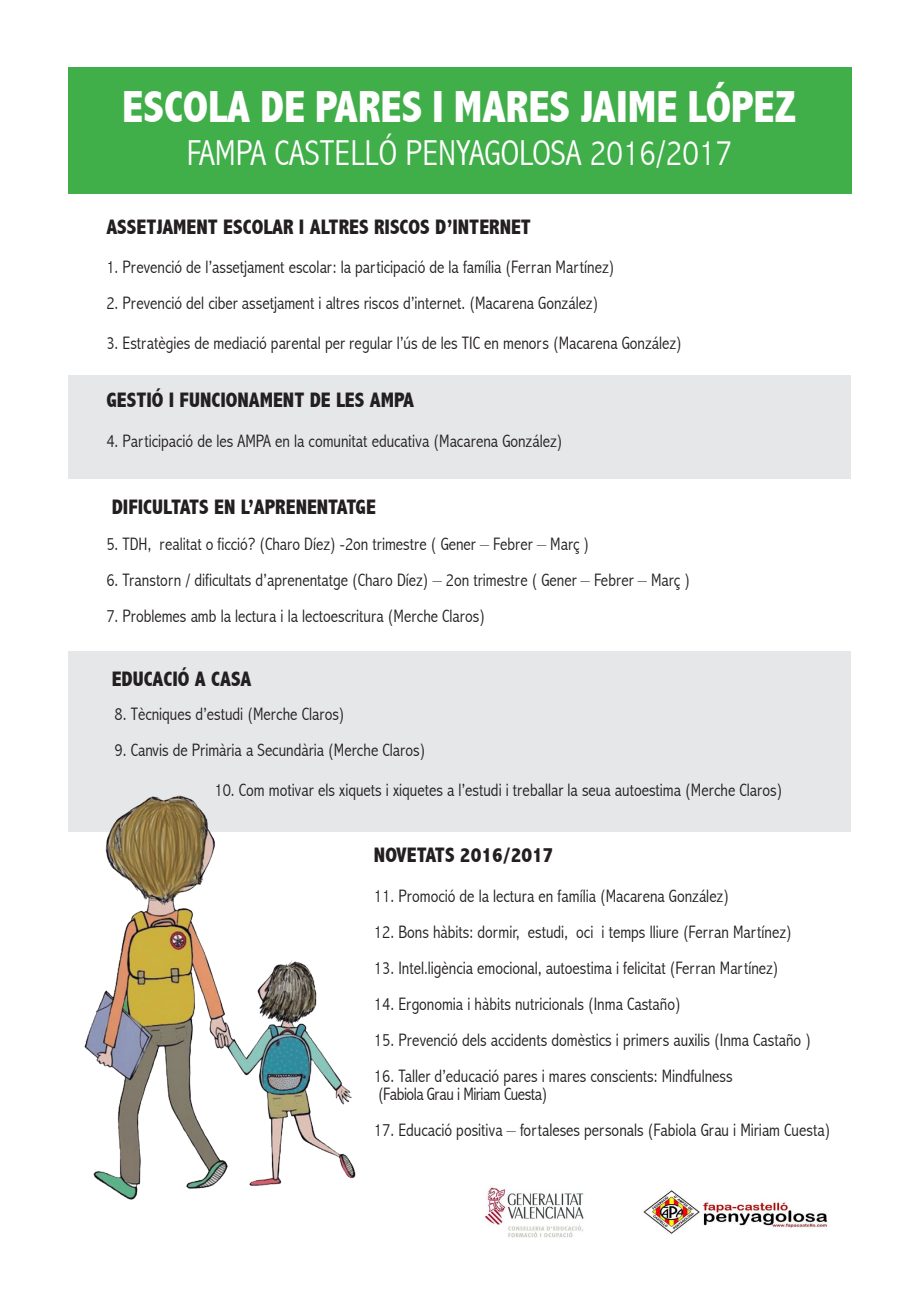
<style>
.page{position:relative;width:919px;height:1289px;background:#fff}
.page>*{position:absolute;margin:0;border:0;box-sizing:border-box;transform-origin:0 0}
.t1{font:800 condensed 45px "Abadi";color:#fff}
.t2{font:300 condensed 36px "Abadi";color:#fff}
.t3{font:800 condensed 21px "Abadi";color:#231f20}
.t4{font:300 condensed 18px "Abadi";color:#231f20}
.t5{font:300 condensed 18px "Abadi";letter-spacing:-.025em;color:#231f20}
</style>
<div class="page">
<div style="left:68px;top:651px;width:782px;height:180px;background:#e6e7e9"></div>
<div style="left:68px;top:375px;width:782px;height:103px;background:#e6e7e9"></div>
<div style="left:68px;top:68px;width:783px;height:125px;background:#40ae49"></div>
<img style="left:68px;top:795px;width:298px;height:405px">
<img style="left:643px;top:1190px;width:185px;height:44px">
<img style="left:484px;top:1187px;width:100px;height:51px">
<p class="t1" style="left:122px;top:80px;width:675px">ESCOLA DE PARES I MARES JAIME LÓPEZ</p>
<p class="t2" style="left:187px;top:132px;width:546px">FAMPA CASTELLÓ PENYAGOLOSA 2016/2017</p>
<p class="t3" style="left:106px;top:214px;width:426px">ASSETJAMENT ESCOLAR I ALTRES RISCOS D’INTERNET</p>
<p class="t4" style="left:106px;top:257px;width:509px">1. Prevenció de l’assetjament escolar: la participació de la família (Ferran Martínez)</p>
<p class="t4" style="left:106px;top:293px;width:493px">2. Prevenció del ciber assetjament i altres riscos d’internet. (Macarena González)</p>
<p class="t4" style="left:106px;top:332px;width:577px">3. Estratègies de mediació parental per regular l’ús de les TIC en menors (Macarena González)</p>
<p class="t3" style="left:106px;top:388px;width:309px">GESTIÓ I FUNCIONAMENT DE LES AMPA</p>
<p class="t4" style="left:106px;top:430px;width:457px">4. Participació de les AMPA en la comunitat educativa (Macarena González)</p>
<p class="t3" style="left:112px;top:495px;width:266px">DIFICULTATS EN L’APRENENTATGE</p>
<p class="t4" style="left:106px;top:534px;width:484px">5. TDH, realitat o ficció? (Charo Díez) -2on trimestre ( Gener – Febrer – Març )</p>
<p class="t4" style="left:106px;top:570px;width:585px">6. Transtorn / dificultats d’aprenentatge (Charo Díez) – 2on trimestre ( Gener – Febrer – Març )</p>
<p class="t4" style="left:106px;top:606px;width:380px">7. Problemes amb la lectura i la lectoescritura (Merche Claros)</p>
<p class="t3" style="left:112px;top:667px;width:141px">EDUCACIÓ A CASA</p>
<p class="t4" style="left:115px;top:703px;width:231px">8. Tècniques d’estudi (Merche Claros)</p>
<p class="t4" style="left:115px;top:739px;width:312px">9. Canvis de Primària a Secundària (Merche Claros)</p>
<p class="t4" style="left:214px;top:779px;width:569px">10. Com motivar els xiquets i xiquetes a l’estudi i treballar la seua autoestima (Merche Claros)</p>
<p class="t3" style="left:374px;top:843px;width:181px">NOVETATS 2016/2017</p>
<p class="t4" style="left:374px;top:885px;width:356px">11. Promoció de la lectura en família (Macarena González)</p>
<p class="t4" style="left:374px;top:921px;width:419px">12. Bons hàbits: dormir, estudi, oci i temps lliure (Ferran Martínez)</p>
<p class="t4" style="left:374px;top:957px;width:406px">13. Intel.ligència emocional, autoestima i felicitat (Ferran Martínez)</p>
<p class="t4" style="left:374px;top:993px;width:308px">14. Ergonomia i hàbits nutricionals (Inma Castaño)</p>
<p class="t4" style="left:374px;top:1029px;width:438px">15. Prevenció dels accidents domèstics i primers auxilis (Inma Castaño )</p>
<p class="t4" style="left:374px;top:1065px;width:360px">16. Taller d’educació pares i mares conscients: Mindfulness</p>
<p class="t5" style="left:378px;top:1083px;width:171px">(Fabiola Grau i Miriam Cuesta)</p>
<p class="t4" style="left:374px;top:1119px;width:458px">17. Educació positiva – fortaleses personals (Fabiola Grau i Miriam Cuesta)</p>
</div>
